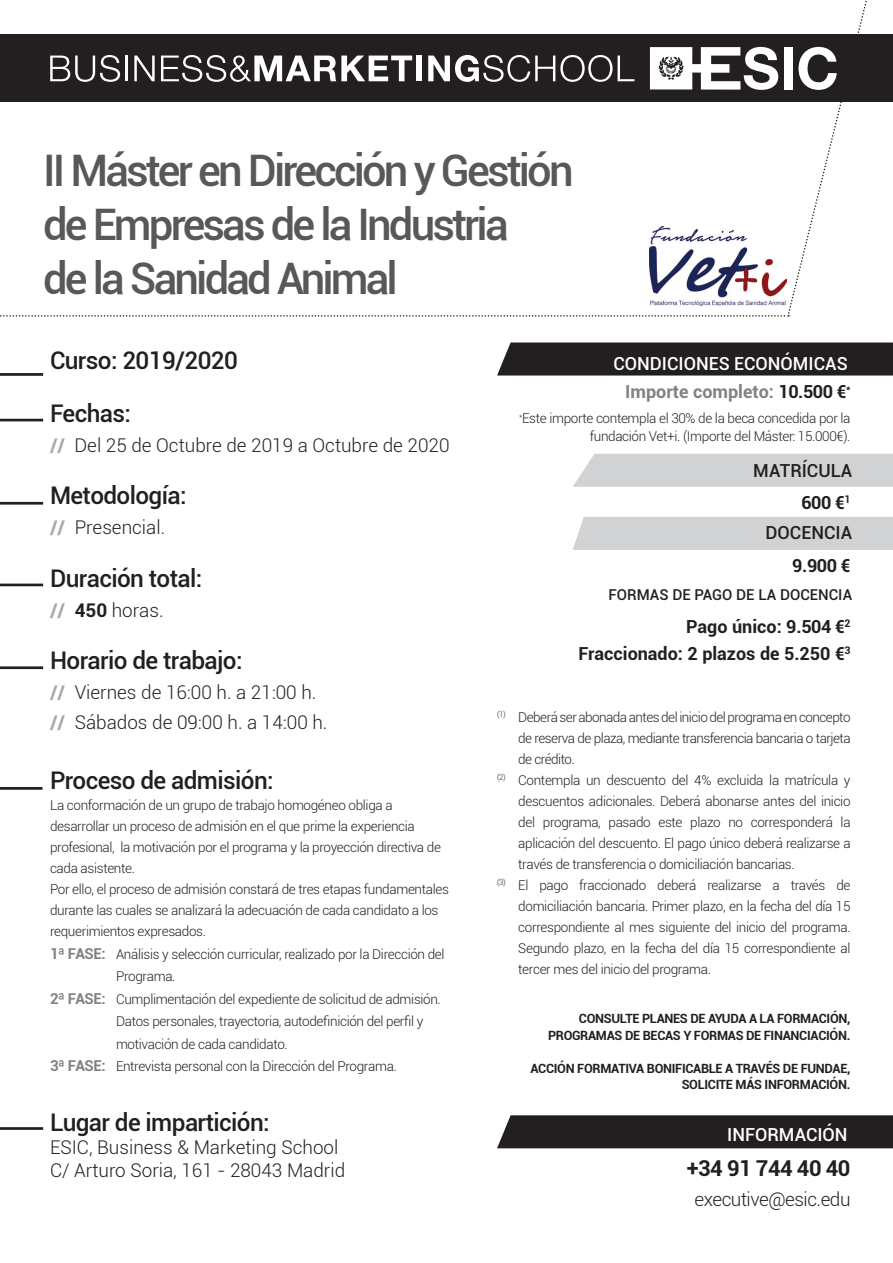
<style>
.page{position:relative;width:893px;height:1263px;background:#fff}
.page>*{position:absolute;margin:0;border:0;box-sizing:border-box;transform-origin:0 0}
.t1{font:500 43.5px "Roboto";letter-spacing:-.065em;color:#57585a}
.t2{font:500 24.3px "Roboto";letter-spacing:-.025em;color:#231f20}
.t3{font:700 21.9px "Roboto";letter-spacing:-.025em;color:#231f20}
.t4{font:300 18.9px "Roboto";color:#231f20}
.t5{font:300 18.9px "Roboto";letter-spacing:-.025em;color:#231f20}
.t6{font:700 18px "Roboto";color:#231f20}
.t7{font:500 18px "Roboto";color:#fff}
.t8{font:700 18px "Roboto";color:#808285}
.t9{font:500 18px "Roboto";color:#231f20}
.t10{font:500 15px "Roboto";color:#231f20}
.t11{font:300 13.5px/21px "Roboto";letter-spacing:-.025em;color:#231f20}
.t12{font:700 12.75px/16.5px "Roboto";letter-spacing:-.025em;color:#231f20;text-align:right}
.s1{font-weight:700;color:#a8a9ad}
.s2{font-weight:700}
.s3{font-weight:700;font-size:15px;color:#808285}
.s4{color:#231f20}
</style>
<div class="page">
<div style="left:0;top:35px;width:893px;height:67px;background:#231f20"></div>
<svg style="left:0;top:1px;width:873px;height:316px"></svg>
<hr style="left:0;top:373px;width:43px;height:3px;background:#231f20">
<hr style="left:0;top:419px;width:43px;height:2px;background:#231f20">
<hr style="left:0;top:502px;width:43px;height:3px;background:#231f20">
<hr style="left:0;top:584px;width:43px;height:2px;background:#231f20">
<hr style="left:0;top:666px;width:43px;height:3px;background:#231f20">
<hr style="left:0;top:787px;width:43px;height:3px;background:#231f20">
<hr style="left:0;top:1127px;width:43px;height:3px;background:#231f20">
<div style="left:497px;top:342px;width:396px;height:33px;background:#231f20"></div>
<div style="left:497px;top:1115px;width:396px;height:33px;background:#231f20"></div>
<div style="left:573px;top:454px;width:320px;height:33px;background:#d1d2d4"></div>
<div style="left:573px;top:517px;width:320px;height:33px;background:#d1d2d4"></div>
<img style="left:649px;top:226px;width:138px;height:79px">
<p class="t1" style="left:43px;top:140px;width:532px">II Máster en Dirección y Gestión</p>
<p class="t1" style="left:43px;top:194px;width:467px">de Empresas de la Industria</p>
<p class="t1" style="left:43px;top:248px;width:356px">de la Sanidad Animal</p>
<p class="t2" style="left:50px;top:344px;width:189px">Curso: 2019/2020</p>
<p class="t2" style="left:50px;top:396px;width:83px">Fechas:</p>
<p class="t4" style="left:50px;top:432px;width:401px"><span class="s1">//</span> Del 25 de Octubre de 2019 a Octubre de 2020</p>
<p class="t2" style="left:50px;top:479px;width:138px">Metodología:</p>
<p class="t4" style="left:50px;top:514px;width:117px"><span class="s1">//</span> Presencial.</p>
<p class="t2" style="left:50px;top:561px;width:154px">Duración total:</p>
<p class="t4" style="left:50px;top:597px;width:115px"><span class="s1">//</span> <span class="s2">450</span> horas.</p>
<p class="t2" style="left:50px;top:644px;width:194px">Horario de trabajo:</p>
<p class="t4" style="left:50px;top:679px;width:268px"><span class="s1">//</span> Viernes de 16:00 h. a 21:00 h.</p>
<p class="t4" style="left:50px;top:709px;width:279px"><span class="s1">//</span> Sábados de 09:00 h. a 14:00 h.</p>
<p class="t2" style="left:50px;top:764px;width:225px">Proceso de admisión:</p>
<p class="t11" style="left:50px;top:795px;width:392px">La conformación de un grupo de trabajo homogéneo obliga a desarrollar un proceso de admisión en el que prime la experiencia profesional, la motivación por el programa y la proyección directiva de cada asistente.</p>
<p class="t11" style="left:50px;top:879px;width:400px">Por ello, el proceso de admisión constará de tres etapas fundamentales durante las cuales se analizará la adecuación de cada candidato a los requerimientos expresados.</p>
<p class="t11" style="left:116px;top:942px;width:330px;line-height:22.5px;text-indent:-66px"><span class="s3">1ª FASE:</span> Análisis y selección curricular, realizado por la Dirección del<br>Programa.</p>
<p class="t11" style="left:50px;top:988px;width:392px"><span class="s3">2ª FASE:</span> Cumplimentación del expediente de solicitud de admisión.</p>
<p class="t11" style="left:116px;top:1010px;width:309px;line-height:22.5px">Datos personales, trayectoria, autodefinición del perfil y motivación de cada candidato.</p>
<p class="t11" style="left:50px;top:1056px;width:348px"><span class="s3">3ª FASE:</span> Entrevista personal con la Dirección del Programa.</p>
<p class="t2" style="left:50px;top:1106px;width:221px">Lugar de impartición:</p>
<p class="t4" style="left:50px;top:1134px;width:290px">ESIC, Business &amp; Marketing School</p>
<p class="t4" style="left:50px;top:1157px;width:297px">C/ Arturo Soria, 161 - 28043 Madrid</p>
<p class="t7" style="left:613px;top:351px;width:236px">CONDICIONES ECONÓMICAS</p>
<p class="t8" style="left:625px;top:379px;width:227px">Importe completo: <span class="s4">10.500 €</span><sup>*</sup></p>
<p class="t11" style="left:519px;top:409px;width:333px;line-height:18px;text-align:right"><sup>*</sup>Este importe contempla el 30% de la beca concedida por la fundación Vet+i. (Importe del Máster: 15.000€).</p>
<p class="t9" style="left:753px;top:458px;width:100px">MATRÍCULA</p>
<p class="t6" style="left:801px;top:490px;width:51px">600 €<sup>1</sup></p>
<p class="t9" style="left:765px;top:520px;width:88px">DOCENCIA</p>
<p class="t6" style="left:792px;top:553px;width:60px">9.900 €</p>
<p class="t10" style="left:609px;top:584px;width:245px">FORMAS DE PAGO DE LA DOCENCIA</p>
<p class="t6" style="left:686px;top:614px;width:166px">Pago único: 9.504 €<sup>2</sup></p>
<p class="t6" style="left:578px;top:641px;width:273px">Fraccionado: 2 plazos de 5.250 €<sup>3</sup></p>
<p class="t11" style="left:518px;top:706px;width:334px;text-align:justify;text-indent:-21px"><sup>(1)</sup> Deberá ser abonada antes del inicio del programa en concepto de reserva de plaza, mediante transferencia bancaria o tarjeta de crédito.</p>
<p class="t11" style="left:518px;top:769px;width:334px;text-align:justify;text-indent:-21px"><sup>(2)</sup> Contempla un descuento del 4% excluida la matrícula y descuentos adicionales. Deberá abonarse antes del inicio del programa, pasado este plazo no corresponderá la aplicación del descuento. El pago único deberá realizarse a través de transferencia o domiciliación bancarias.</p>
<p class="t11" style="left:518px;top:874px;width:334px;text-align:justify;text-indent:-21px"><sup>(3)</sup> El pago fraccionado deberá realizarse a través de domiciliación bancaria. Primer plazo, en la fecha del día 15 correspondiente al mes siguiente del inicio del programa.<br>Segundo plazo, en la fecha del día 15 correspondiente al tercer mes del inicio del programa.</p>
<p class="t12" style="left:579px;top:1010px;width:273px">CONSULTE PLANES DE AYUDA A LA FORMACIÓN,</p>
<p class="t12" style="left:548px;top:1026px;width:304px">PROGRAMAS DE BECAS Y FORMAS DE FINANCIACIÓN.</p>
<p class="t12" style="left:531px;top:1059px;width:321px">ACCIÓN FORMATIVA BONIFICABLE A TRAVÉS DE FUNDAE,<br>SOLICITE MÁS INFORMACIÓN.</p>
<p class="t7" style="left:727px;top:1122px;width:122px">INFORMACIÓN</p>
<p class="t3" style="left:687px;top:1153px;width:165px">+34 91 744 40 40</p>
<p class="t5" style="left:695px;top:1186px;width:157px">executive@esic.edu</p>
</div>
